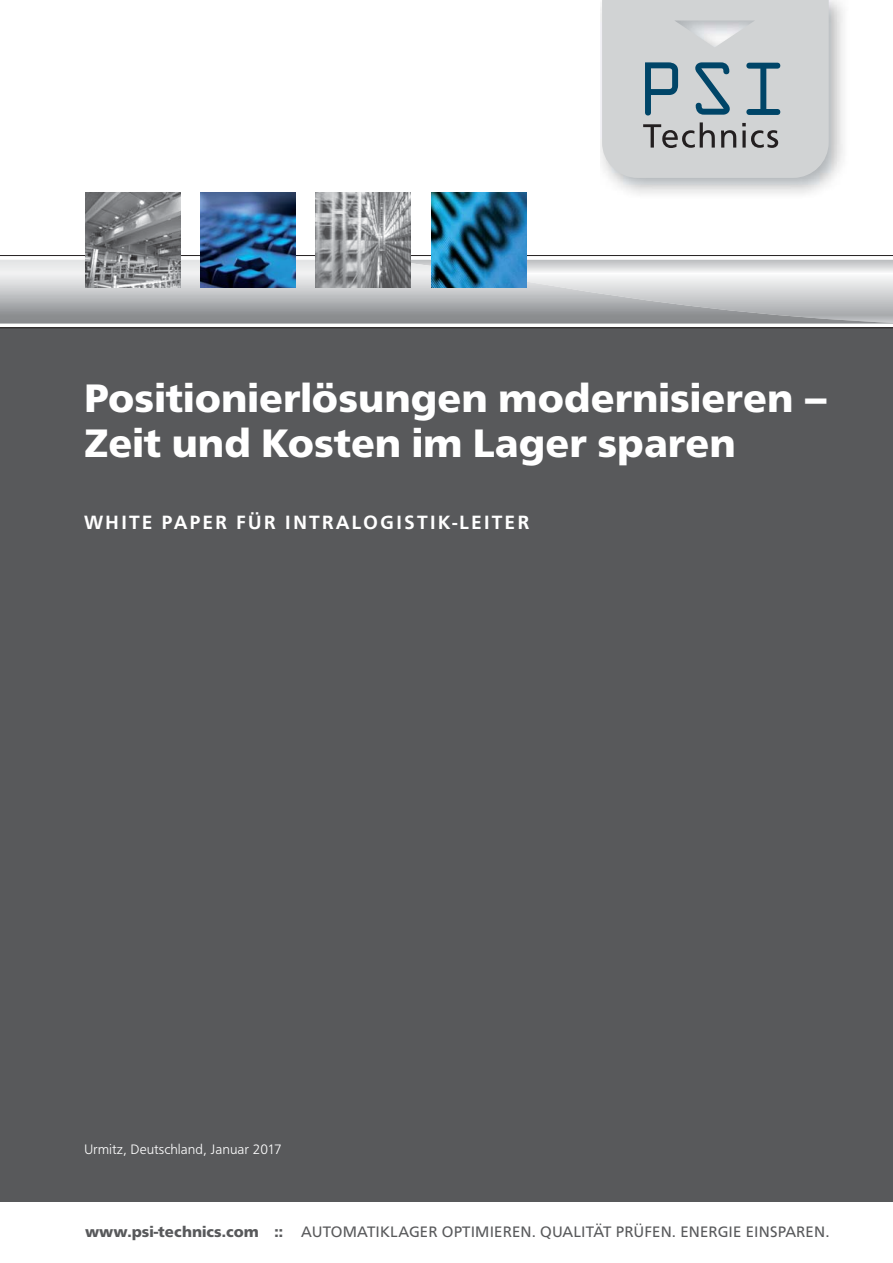
<style>
.page{position:relative;width:893px;height:1263px;background:#fff}
.page>*{position:absolute;margin:0;border:0;box-sizing:border-box;transform-origin:0 0}
.t1{font:700 41.25px/45px "Frutus T";color:#fff}
.t2{font:500 19.95px "Frutus T";letter-spacing:.1em;color:#fff}
.t3{font:15.75px "Frutus T";letter-spacing:.01em;color:#58595b}
.t4{font:700 15.75px "Frutus T";color:#58595b}
.t5{font:300 14.25px "Frutus T";color:#fff}
</style>
<div class="page">
<img style="left:601px;top:0;width:242px;height:194px">
<svg style="left:602px;top:0;width:226px;height:178px;background:#c2c7ca"></svg>
<div style="left:0;top:328px;width:892px;height:874px;background:#58595b"></div>
<img style="left:0;top:260px;width:892px;height:64px">
<hr style="left:0;top:255px;width:892px;height:1px;background:#231f20">
<img style="left:316px;top:193px;width:95px;height:95px">
<img style="left:431px;top:193px;width:95px;height:95px">
<img style="left:200px;top:193px;width:95px;height:95px">
<img style="left:85px;top:193px;width:95px;height:95px">
<hr style="left:0;top:327px;width:892px;height:1px;background:#231f20">
<p class="t1" style="left:84px;top:378px;width:745px">Positionierlösungen modernisieren –<br>Zeit und Kosten im Lager sparen</p>
<p class="t2" style="left:84px;top:513px;width:446px">WHITE PAPER FÜR INTRALOGISTIK-LEITER</p>
<p class="t5" style="left:84px;top:1142px;width:199px">Urmitz, Deutschland, Januar 2017</p>
<p class="t4" style="left:85px;top:1224px;width:200px">www.psi-technics.com ::</p>
<p class="t3" style="left:301px;top:1224px;width:529px">AUTOMATIKLAGER OPTIMIEREN. QUALITÄT PRÜFEN. ENERGIE EINSPAREN.</p>
</div>
